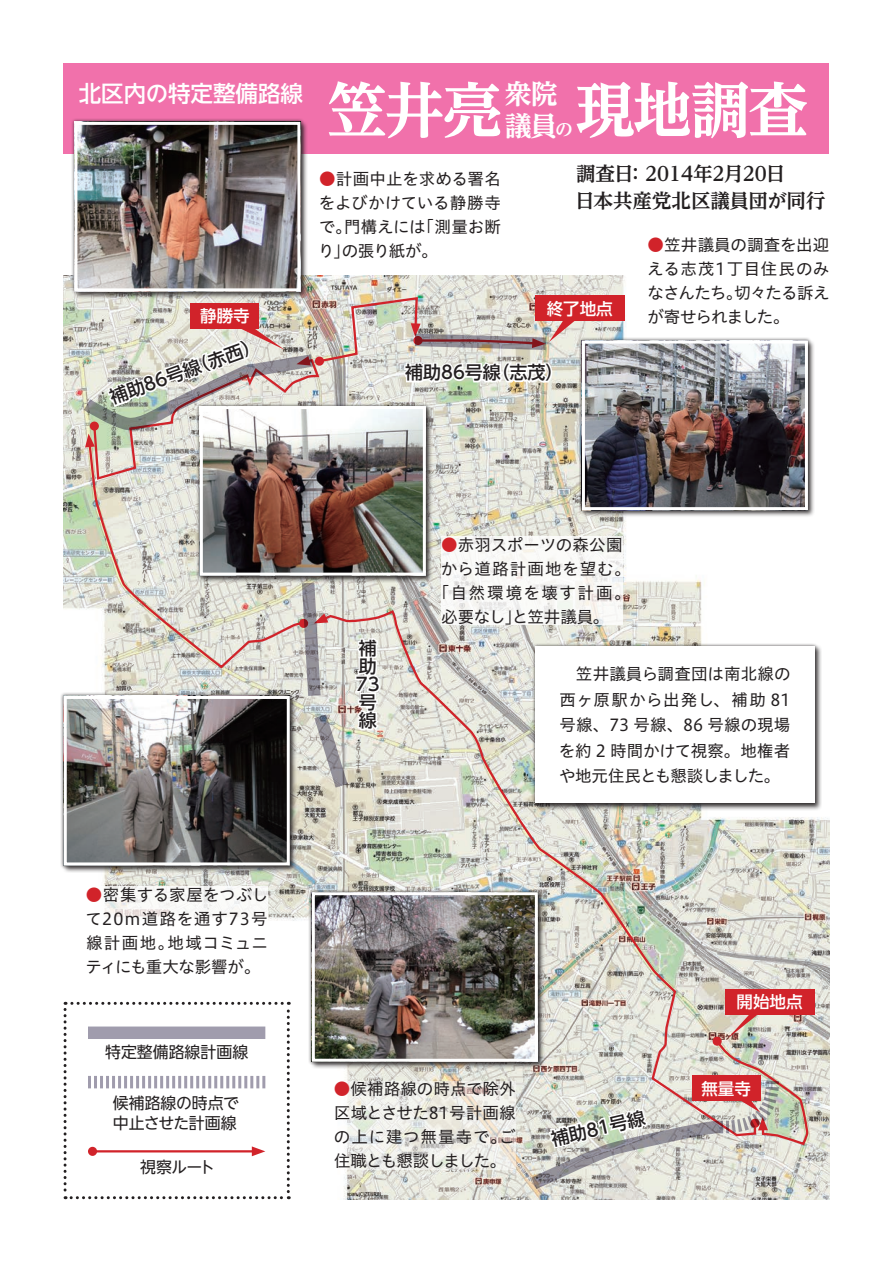
<style>
.page{position:relative;width:893px;height:1263px;background:#fff}
.page>*{position:absolute;margin:0;border:0;box-sizing:border-box;transform-origin:0 0}
.t1{font:700 expanded 60px "UD Reimin Pro";letter-spacing:-.04em;color:#fff}
.t2{font:700 expanded 27px "UD Reimin Pro";color:#fff}
.t3{font:500 22.5px "UD Shin Go NT Pro";color:#fff}
.t4{font:700 19.5px/27px "UD Reimin Pro";color:#231f20}
.t5{font:500 18px/18px "UD Shin Go NT Pro";color:#231f20}
.t6{font:16.5px/24px "Hiragino UD Sans Std N W4";color:#231f20;text-align:right}
.t7{font:16.5px/24px "Hiragino UD Sans Std N W4";letter-spacing:.04em;color:#231f20;text-align:right}
.t8{font:16.5px/24px "Hiragino UD Sans Std N W4";letter-spacing:-.05em;color:#231f20}
.t9{font:500 16.5px "UD Shin Go NT Pro";color:#fff}
.t10{font:16.5px "Hiragino UD Sans Std N W4";letter-spacing:.055em;color:#231f20}
.t11{font:16.5px "Hiragino UD Sans Std N W4";letter-spacing:.09em;color:#231f20}
.t12{font:15.9px/19.5px "UD Shin Go NT Pro";color:#231f20}
.s1{font-size:18px}
.s2{color:#d1232a}
</style>
<div class="page">
<div style="left:64px;top:64px;width:765px;height:90px;background:#f171ab"></div>
<img style="left:64px;top:275px;width:765px;height:924px">
<img style="left:319px;top:612px;width:438px;height:525px">
<svg style="left:87px;top:514px;width:213px;height:158px;background:#dbd7cd"></svg>
<svg style="left:530px;top:1004px;width:278px;height:186px;background:#d1cdc5"></svg>
<svg style="left:300px;top:583px;width:82px;height:206px;background:#d0cdc7"></svg>
<div style="left:725px;top:989px;width:89px;height:25px;background:#d1232a"></div>
<div style="left:535px;top:296px;width:89px;height:25px;background:#d1232a"></div>
<div style="left:692px;top:1075px;width:68px;height:26px;background:#d1232a"></div>
<img style="left:82px;top:296px;width:494px;height:218px">
<div style="left:62px;top:694px;width:236px;height:179px;background:#231f20;opacity:.75"></div>
<div style="left:61px;top:693px;width:232px;height:176px;background:#231f20;opacity:.75"></div>
<img style="left:68px;top:700px;width:218px;height:161px">
<div style="left:64px;top:696px;width:226px;height:169px;border:3px solid #fff"></div>
<div style="left:73px;top:120px;width:235px;height:179px;background:#231f20;opacity:.75"></div>
<div style="left:71px;top:119px;width:233px;height:176px;background:#231f20;opacity:.75"></div>
<img style="left:78px;top:126px;width:218px;height:161px">
<div style="left:74px;top:122px;width:226px;height:169px;border:3px solid #fff"></div>
<div style="left:198px;top:404px;width:236px;height:179px;background:#231f20;opacity:.75"></div>
<div style="left:197px;top:403px;width:232px;height:176px;background:#231f20;opacity:.75"></div>
<img style="left:204px;top:410px;width:218px;height:162px">
<div style="left:200px;top:406px;width:226px;height:170px;border:3px solid #fff"></div>
<div style="left:580px;top:339px;width:236px;height:179px;background:#231f20;opacity:.75"></div>
<div style="left:579px;top:337px;width:232px;height:176px;background:#231f20;opacity:.75"></div>
<img style="left:586px;top:345px;width:218px;height:161px">
<div style="left:582px;top:341px;width:226px;height:169px;border:3px solid #fff"></div>
<div style="left:310px;top:890px;width:236px;height:179px;background:#231f20;opacity:.75"></div>
<div style="left:309px;top:889px;width:232px;height:176px;background:#231f20;opacity:.75"></div>
<img style="left:316px;top:896px;width:218px;height:162px">
<div style="left:312px;top:892px;width:226px;height:170px;border:3px solid #fff"></div>
<svg style="left:441px;top:536px;width:182px;height:89px"></svg>
<svg style="left:334px;top:1081px;width:182px;height:88px;fill:#efeee9"></svg>
<div style="left:86px;top:886px;width:182px;height:89px;background:#fff"></div>
<div style="left:533px;top:645px;width:289px;height:166px;background:#231f20;opacity:.75"></div>
<div style="left:532px;top:643px;width:286px;height:164px;background:#231f20;opacity:.75"></div>
<div style="left:535px;top:646px;width:280px;height:157px;background:#fff"></div>
<svg style="left:64px;top:1002px;width:226px;height:197px"></svg>
<h3 class="t3" style="left:79px;top:76px;width:226px">北区内の特定整備路線</h3>
<p class="t9" style="left:200px;top:302px;width:51px">静勝寺</p>
<p class="t5" style="left:188px;top:359px;width:73px;rotate:-20deg">（赤西(</p>
<p class="t5" style="left:107px;top:389px;width:97px;rotate:-20deg">補助86号線</p>
<h1 class="t1" style="left:327px;top:61px;width:482px">笠井亮　現地調査</h1>
<h2 class="t2" style="left:505px;top:72px;width:54px">衆院</h2>
<h2 class="t2" style="left:505px;top:104px;width:70px">議員<span class="s1">の</span></h2>
<p class="t6" style="left:319px;top:166px;width:183px"><span class="s2">●</span>計画中止を求める署名をよびかけている静勝寺「測量お断</p>
<p class="t6" style="left:344px;top:214px;width:83px">門構えには</p>
<p class="t6" style="left:318px;top:214px;width:121px;text-align:left">で。<br>りの張り紙が。</p>
<p class="t6" style="left:334px;top:238px;width:18px">」</p>
<p class="t4" style="left:626px;top:160px;width:161px">：2014年月2 20日</p>
<p class="t4" style="left:575px;top:160px;width:252px">調査日<br>日本共産党北区議員団が同行</p>
<p class="t9" style="left:547px;top:295px;width:67px">終了地点</p>
<p class="t6" style="left:647px;top:232px;width:184px"><span class="s2">●</span>笠井議員の調査を出迎える志茂1丁目住民のみ切々たる訴え</p>
<p class="t8" style="left:647px;top:280px;width:144px">なさんたち。<br>が寄せられました。</p>
<p class="t5" style="left:405px;top:363px;width:97px">補助86号線</p>
<p class="t5" style="left:491px;top:363px;width:73px">（志茂(</p>
<p class="t7" style="left:85px;top:881px;width:184px"><span class="s2">●</span>密集する家屋をつぶして20m道路を通す73号地域コミュニ</p>
<p class="t6" style="left:85px;top:929px;width:177px;text-align:left">線計画地。<br>ティにも重大な影響が。</p>
<p class="t12" style="left:105px;top:1042px;width:145px">特定整備路線計画線</p>
<p class="t12" style="left:113px;top:1093px;width:128px">候補路線の時点で中止させた計画線</p>
<p class="t12" style="left:140px;top:1156px;width:76px">視察ルート</p>
<p class="t5" style="left:359px;top:639px;width:19px">補助</p>
<p class="t5" style="left:359px;top:693px;width:19px">号線</p>
<p class="t5" style="left:356px;top:675px;width:25px">73</p>
<p class="t6" style="left:441px;top:531px;width:183px"><span class="s2">●</span>赤羽スポーツの森公園</p>
<p class="t10" style="left:441px;top:556px;width:191px">から道路計画地を望む。</p>
<p class="t11" style="left:433px;top:580px;width:200px">「自然環境を壊す計画。</p>
<p class="t6" style="left:441px;top:603px;width:170px">必要なしと笠井議員。</p>
<p class="t6" style="left:505px;top:603px;width:18px">」</p>
<p class="t6" style="left:559px;top:660px;width:233px;line-height:25.5px;text-align:justify;text-indent:17px">笠井議員ら調査団は南北線の西ヶ原駅から出発し、補助 81号線、73 号線、86 号線の現場を約 2 時間かけて視察。地権者や地元住民とも懇談しました。</p>
<p class="t9" style="left:737px;top:988px;width:68px">開始地点</p>
<p class="t6" style="left:334px;top:1076px;width:183px;text-align:justify"><span class="s2">●</span>候補路線の時点で除外区域とさせた81号計画線の上に建つ無量寺でご。住職とも懇談しました。</p>
<p class="t5" style="left:549px;top:1130px;width:97px;rotate:-13deg">補助81号線</p>
<p class="t9" style="left:701px;top:1075px;width:51px">無量寺</p>
</div>
